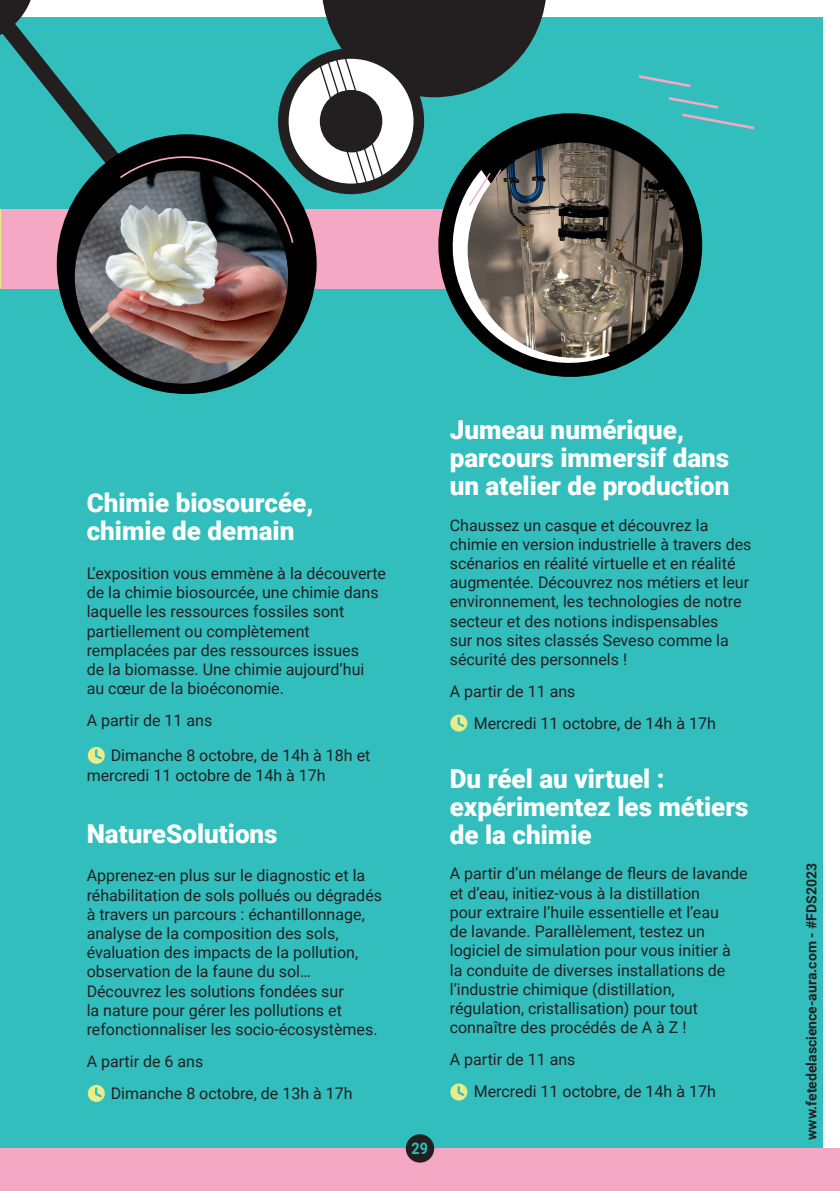
<style>
.page{position:relative;width:840px;height:1191px;background:#fff}
.page>*{position:absolute;margin:0;border:0;box-sizing:border-box;transform-origin:0 0}
.t1{font:900 26px/28px "Roboto";color:#fff}
.t2{font:16px/19.2px "Roboto";color:#231f20}
.texte_courant{font:700 16px "Roboto";color:#33bebe;scale:.9 1}
.texte_courant-2{font:700 14px "Roboto";color:#231f20}
</style>
<div class="page">
<div style="left:0;top:18px;width:822px;height:1173px;background:#33bebe"></div>
<svg style="left:10px;top:17px;width:183px;height:191px"></svg>
<div style="left:0;top:209px;width:641px;height:80px;background:#f5a8c4"></div>
<div style="left:438px;top:113px;width:263px;height:264px;background:#000001;border-radius:50%"></div>
<svg style="left:88px;top:747px;width:17px;height:17px"></svg>
<svg style="left:88px;top:1085px;width:17px;height:17px"></svg>
<svg style="left:450px;top:714px;width:17px;height:17px"></svg>
<svg style="left:450px;top:1083px;width:17px;height:17px"></svg>
<svg style="left:668px;top:97px;width:86px;height:33px"></svg>
<svg style="left:639px;top:75px;width:52px;height:13px"></svg>
<div style="left:0;top:1148px;width:839px;height:43px;background:#f5a8c4"></div>
<div style="left:405px;top:1134px;width:29px;height:28px;background:#231f20;border-radius:50%"></div>
<hr style="left:0;top:209px;width:1px;height:80px;background:#eaec88">
<svg style="left:283px;top:53px;width:135px;height:136px;background:#d4d3d3"></svg>
<div style="left:278px;top:48px;width:146px;height:146px;border:11px solid #231f20;border-radius:50%"></div>
<svg style="left:316px;top:0;width:293px;height:374px"></svg>
<img style="left:467px;top:143px;width:215px;height:215px;border-radius:108px">
<div style="left:57px;top:134px;width:259px;height:260px;background:#000001;border-radius:50%"></div>
<svg style="left:118px;top:150px;width:176px;height:93px"></svg>
<svg style="left:0;top:0;width:35px;height:44px"></svg>
<img style="left:75px;top:170px;width:213px;height:213px;border-radius:107px">
<p class="t1" style="left:87px;top:488px;width:228px">Chimie biosourcée, chimie de demain</p>
<p class="t2" style="left:87px;top:563px;width:301px">L’exposition vous emmène à la découverte de la chimie biosourcée, une chimie dans</p>
<p class="t2" style="left:87px;top:601px;width:274px">laquelle les ressources fossiles sont partiellement ou complètement remplacées par des ressources issues</p>
<p class="t2" style="left:87px;top:659px;width:279px">de la biomasse. Une chimie aujourd’hui</p>
<p class="t2" style="left:87px;top:678px;width:199px">au cœur de la bioéconomie.</p>
<p class="t2" style="left:87px;top:710px;width:127px">A partir de 11 ans</p>
<p class="t2" style="left:87px;top:745px;width:285px;text-indent:24px">Dimanche 8 octobre, de 14h à 18h et mercredi 11 octobre de 14h à 17h</p>
<p class="t1" style="left:87px;top:818px;width:192px">NatureSolutions</p>
<p class="t2" style="left:87px;top:865px;width:297px">Apprenez-en plus sur le diagnostic et la réhabilitation de sols pollués ou dégradés à travers un parcours : échantillonnage, analyse de la composition des sols, évaluation des impacts de la pollution, observation de la faune du sol…</p>
<p class="t2" style="left:87px;top:980px;width:292px">Découvrez les solutions fondées sur<br>la nature pour gérer les pollutions et refonctionnaliser les socio-écosystèmes.</p>
<p class="t2" style="left:87px;top:1051px;width:118px">A partir de 6 ans</p>
<p class="t2" style="left:111px;top:1083px;width:243px">Dimanche 8 octobre, de 13h à 17h</p>
<p class="texte_courant" style="left:411px;top:1137px;width:20px">29</p>
<p class="t1" style="left:449px;top:415px;width:281px">Jumeau numérique, parcours immersif dans un atelier de production</p>
<p class="t2" style="left:449px;top:514px;width:303px">Chaussez un casque et découvrez la chimie en version industrielle à travers des scénarios en réalité virtuelle et en réalité augmentée. Découvrez nos métiers et leur environnement, les technologies de notre secteur et des notions indispensables<br>sur nos sites classés Seveso comme la sécurité des personnels !</p>
<p class="t2" style="left:449px;top:681px;width:127px">A partir de 11 ans</p>
<p class="t2" style="left:473px;top:713px;width:243px">Mercredi 11 octobre, de 14h à 17h</p>
<p class="t1" style="left:449px;top:764px;width:300px">Du réel au virtuel : expérimentez les métiers de la chimie</p>
<p class="t2" style="left:449px;top:863px;width:299px">A partir d’un mélange de fleurs de lavande et d’eau, initiez-vous à la distillation<br>pour extraire l’huile essentielle et l’eau<br>de lavande. Parallèlement, testez un logiciel de simulation pour vous initier à<br>la conduite de diverses installations de l’industrie chimique (distillation,</p>
<p class="t2" style="left:449px;top:998px;width:249px">régulation, cristallisation) pour tout connaître des procédés de A à Z !</p>
<p class="t2" style="left:449px;top:1049px;width:127px">A partir de 11 ans</p>
<p class="t2" style="left:473px;top:1081px;width:243px">Mercredi 11 octobre, de 14h à 17h</p>
<p class="texte_courant-2" style="left:801px;top:1140px;width:278px;rotate:-90deg">www.fetedelascience-aura.com - #FDS2023</p>
</div>
